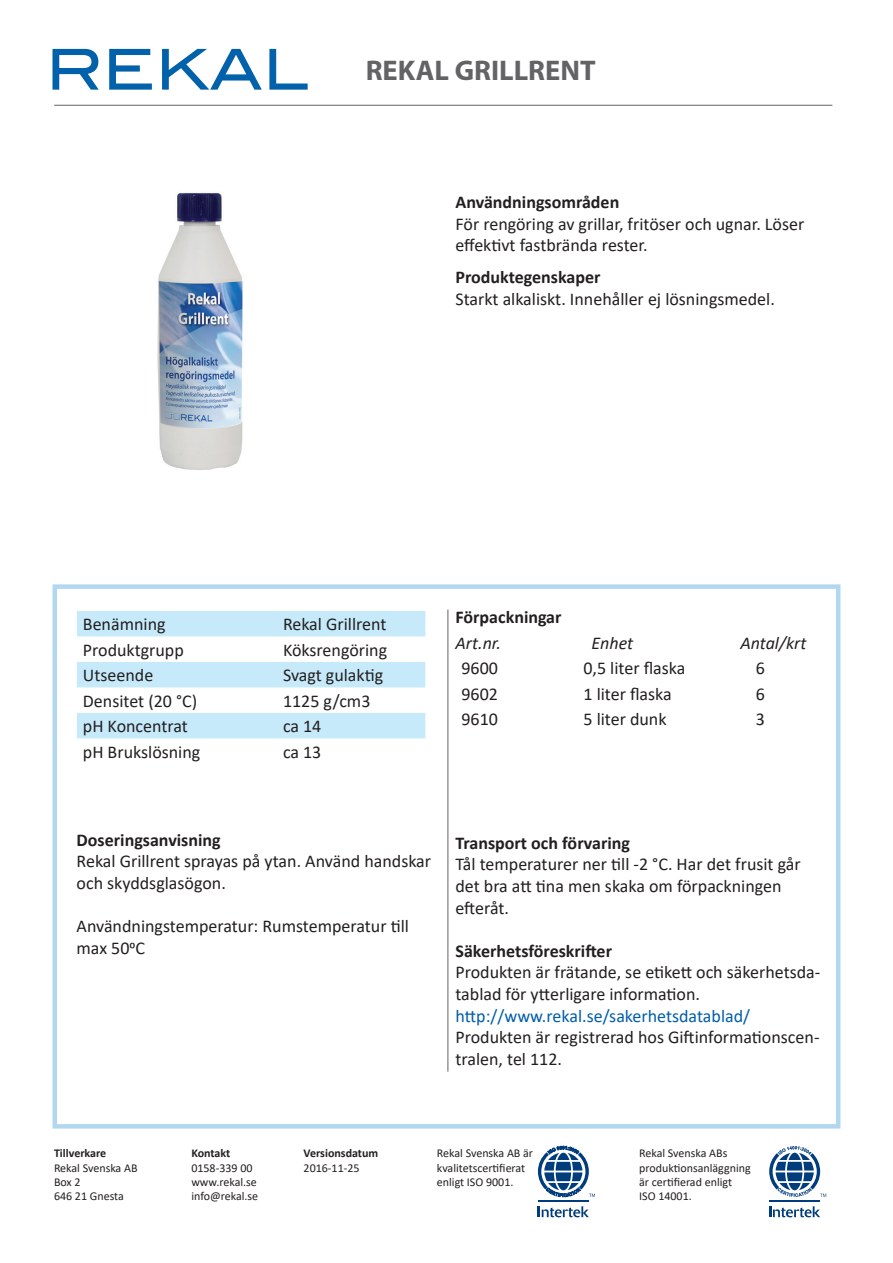
<style>
.page{position:relative;width:893px;height:1263px;background:#fff}
.page>*{position:absolute;margin:0;border:0;box-sizing:border-box;transform-origin:0 0}
.t1{font:700 28.5px "Myriad Pro";color:#636366}
.t2{font:18px/21.6px "Calibri";color:#231f20}
.t3{font:700 18px "Calibri";color:#231f20}
.t4{font:18px "Calibri";color:#015dab}
.t5{font:italic 18px "Calibri";color:#231f20}
.t6{font:12px/14.4px "Calibri";color:#231f20}
.t7{font:700 12px "Calibri";color:#231f20}
</style>
<div class="page">
<div style="left:52px;top:584px;width:788px;height:544px;border:4px solid #b2d7f1"></div>
<img style="left:157px;top:192px;width:86px;height:278px">
<hr style="left:54px;top:105px;width:778px;height:1px;background:#636366">
<hr style="left:447px;top:609px;width:1px;height:462px;background:#636366">
<svg style="left:77px;top:611px;width:348px;height:127px"></svg>
<svg style="left:769px;top:1206px;width:51px;height:11px"></svg>
<hr style="left:769px;top:1201px;width:51px;height:1px;background:#013d7d">
<svg style="left:769px;top:1146px;width:57px;height:51px"></svg>
<svg style="left:538px;top:1206px;width:51px;height:11px"></svg>
<hr style="left:538px;top:1201px;width:51px;height:1px;background:#013d7d">
<svg style="left:538px;top:1146px;width:57px;height:51px"></svg>
<svg style="left:53px;top:49px;width:46px;height:41px"></svg>
<svg style="left:109px;top:49px;width:43px;height:41px"></svg>
<svg style="left:162px;top:49px;width:100px;height:41px"></svg>
<svg style="left:269px;top:49px;width:39px;height:41px"></svg>
<h1 class="t1" style="left:366px;top:52px;width:231px">REKAL GRILLRENT</h1>
<p class="t3" style="left:455px;top:189px;width:165px">Användningsområden</p>
<p class="t2" style="left:455px;top:212px;width:350px">För rengöring av grillar, fritöser och ugnar. Löser effektivt fastbrända rester.</p>
<p class="t3" style="left:455px;top:265px;width:147px">Produktegenskaper</p>
<p class="t2" style="left:455px;top:288px;width:321px">Starkt alkaliskt. Innehåller ej lösningsmedel.</p>
<p class="t2" style="left:83px;top:613px;width:84px">Benämning</p>
<p class="t2" style="left:283px;top:613px;width:105px">Rekal Grillrent</p>
<p class="t2" style="left:83px;top:639px;width:102px">Produktgrupp</p>
<p class="t2" style="left:283px;top:639px;width:106px">Köksrengöring</p>
<p class="t2" style="left:83px;top:664px;width:72px">Utseende</p>
<p class="t2" style="left:283px;top:664px;width:102px">Svagt gulaktig</p>
<p class="t2" style="left:83px;top:690px;width:116px">Densitet (20 °C)</p>
<p class="t2" style="left:283px;top:690px;width:89px">1125 g/cm3</p>
<p class="t2" style="left:83px;top:715px;width:106px">pH Koncentrat</p>
<p class="t2" style="left:283px;top:715px;width:40px">ca 14</p>
<p class="t2" style="left:83px;top:741px;width:119px">pH Brukslösning</p>
<p class="t2" style="left:283px;top:741px;width:40px">ca 13</p>
<p class="t3" style="left:455px;top:604px;width:108px">Förpackningar</p>
<p class="t5" style="left:455px;top:630px;width:47px">Art.nr.</p>
<p class="t5" style="left:592px;top:630px;width:43px">Enhet</p>
<p class="t5" style="left:740px;top:630px;width:68px">Antal/krt</p>
<p class="t2" style="left:461px;top:657px;width:38px">9600</p>
<p class="t2" style="left:583px;top:657px;width:103px">0,5 liter flaska</p>
<p class="t2" style="left:756px;top:657px;width:11px">6</p>
<p class="t2" style="left:461px;top:682px;width:38px">9602</p>
<p class="t2" style="left:583px;top:682px;width:90px">1 liter flaska</p>
<p class="t2" style="left:756px;top:682px;width:11px">6</p>
<p class="t2" style="left:461px;top:708px;width:38px">9610</p>
<p class="t2" style="left:583px;top:708px;width:85px">5 liter dunk</p>
<p class="t2" style="left:756px;top:708px;width:11px">3</p>
<p class="t3" style="left:77px;top:827px;width:146px">Doseringsanvisning</p>
<p class="t2" style="left:77px;top:850px;width:356px">Rekal Grillrent sprayas på ytan. Använd handskar och skyddsglasögon.</p>
<p class="t2" style="left:77px;top:915px;width:334px">Användningstemperatur: Rumstemperatur till max 500C</p>
<p class="t3" style="left:455px;top:830px;width:176px">Transport och förvaring</p>
<p class="t2" style="left:455px;top:853px;width:347px">Tål temperaturer ner till -2 °C. Har det frusit går det bra att tina men skaka om förpackningen efteråt.</p>
<p class="t3" style="left:455px;top:938px;width:158px">Säkerhetsföreskrifter</p>
<p class="t2" style="left:455px;top:961px;width:366px">Produkten är frätande, se etikett och säkerhetsda&shy;tablad för ytterligare information.</p>
<p class="t4" style="left:455px;top:1003px;width:296px">http://www.rekal.se/sakerhetsdatablad/</p>
<p class="t2" style="left:455px;top:1026px;width:365px">Produkten är registrerad hos Giftinformationscen&shy;tralen, tel 112.</p>
<p class="t7" style="left:54px;top:1145px;width:54px">Tillverkare</p>
<p class="t6" style="left:54px;top:1160px;width:85px">Rekal Svenska AB<br>Box 2<br>646 21 Gnesta</p>
<p class="t7" style="left:191px;top:1145px;width:40px">Kontakt</p>
<p class="t6" style="left:191px;top:1160px;width:68px">0158-339 00 www.rekal.se info@rekal.se</p>
<p class="t7" style="left:304px;top:1145px;width:76px">Versionsdatum</p>
<p class="t6" style="left:304px;top:1160px;width:58px">2016-11-25</p>
<p class="t6" style="left:437px;top:1146px;width:98px">Rekal Svenska AB är kvalitetscertifierat enligt ISO 9001.</p>
<p class="t6" style="left:639px;top:1146px;width:113px">Rekal Svenska ABs produktionsanläggning är certifierad enligt<br>ISO 14001.</p>
</div>
